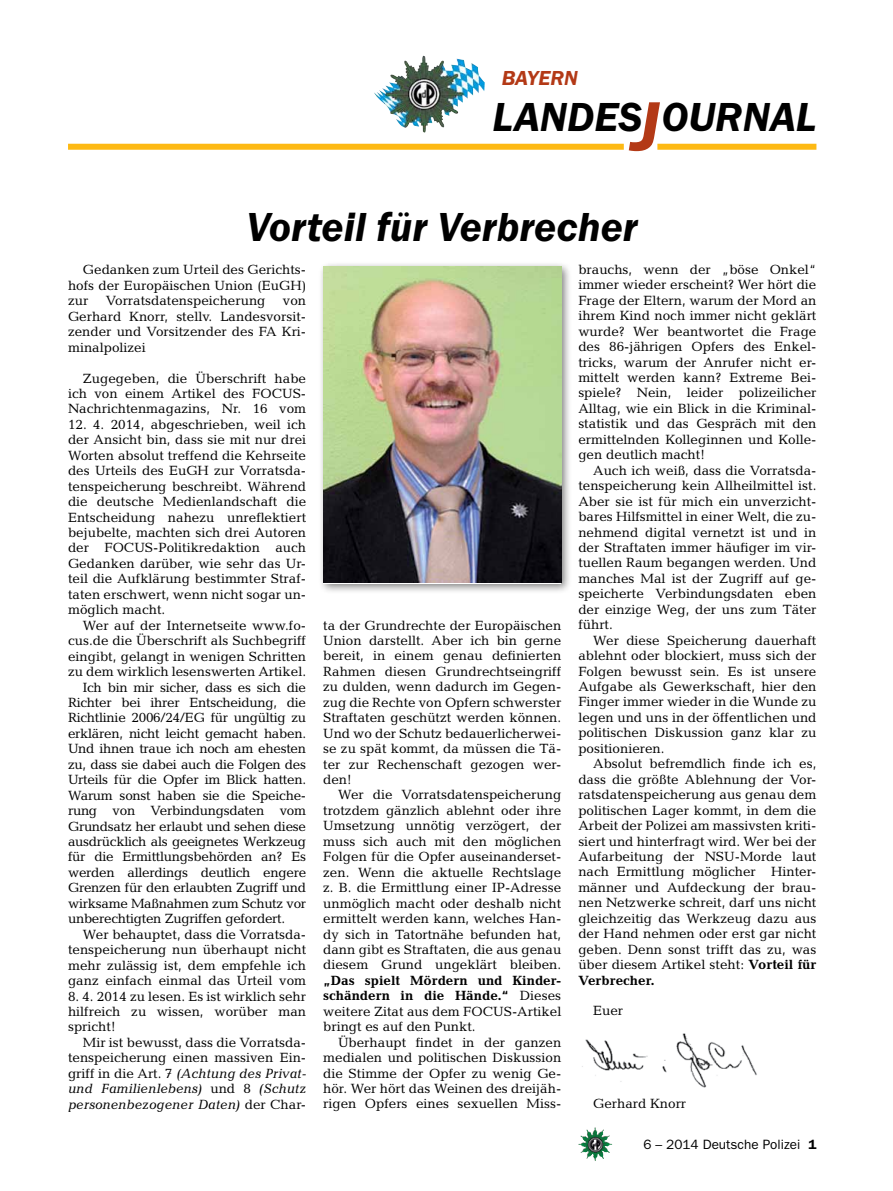
<style>
.page{position:relative;width:893px;height:1191px;background:#fff}
.page>*{position:absolute;margin:0;border:0;box-sizing:border-box;transform-origin:0 0}
.t1{font:italic 600 42px "Franklin Gothic Itc T";color:#000}
.t2{font:italic 600 21px "Franklin Gothic Itc T";color:#b33916}
.t3{font:13.5px/15.5px "Candida";color:#000;text-align:justify}
.t4{font:13.5px "Candida";letter-spacing:-.02em;color:#000}
.t5{font:13.5px "Franklin Gothic";color:#000}
.s1{font-size:72px;color:#b33916}
.s2{font-weight:700}
.s3{font-style:italic}
.s4{font-weight:600}
</style>
<div class="page">
<img style="left:578px;top:1127px;width:17px;height:25px">
<img style="left:374px;top:56px;width:111px;height:76px">
<div style="left:657px;top:144px;width:159px;height:6px;background:#fdb913"></div>
<div style="left:68px;top:144px;width:556px;height:6px;background:#fdb913"></div>
<div style="left:318px;top:261px;width:254px;height:333px;background:#000;opacity:.5"></div>
<img style="left:323px;top:267px;width:238px;height:316px">
<img style="left:582px;top:1033px;width:175px;height:55px">
<h2 class="t2" style="left:502px;top:66px;width:78px">BAYERN</h2>
<h1 class="t1" style="left:492px;top:93px;width:325px">LANDES<span class="s1">J</span>OURNAL</h1>
<h1 class="t1" style="left:247px;top:202px;width:392px">Vorteil für Verbrecher</h1>
<p class="t3" style="left:68px;top:262px;width:240px;text-indent:15px">Gedanken zum Urteil des Gerichts&shy;hofs der Europäischen Union (EuGH) zur</p>
<p class="t3" style="left:578px;top:261px;width:240px">brauchs, wenn der „böse Onkel“ immer wieder erscheint? Wer hört die Frage der Eltern, warum der Mord an ihrem Kind noch immer nicht geklärt wurde? Wer beantwortet die Frage des 86-jährigen Opfers des Enkel&shy;tricks, warum der Anrufer nicht er&shy;mittelt werden kann? Extreme Bei&shy;spiele? Nein, leider polizeilicher Alltag, wie ein Blick in die Kriminal&shy;statistik und das Gespräch mit den ermittelnden Kolleginnen und Kolle&shy;gen deutlich macht!</p>
<p class="t3" style="left:578px;top:462px;width:240px;text-indent:15px">Auch ich weiß, dass die Vorratsda&shy;tenspeicherung kein Allheilmittel ist.<br>Aber sie ist für mich ein unverzicht&shy;bares Hilfsmittel in einer Welt, die zu&shy;nehmend digital vernetzt ist und in der Straftaten immer häufiger im vir&shy;tuellen Raum begangen werden. Und manches Mal ist der Zugriff auf ge&shy;speicherte Verbindungsdaten eben der einzige Weg, der uns zum Täter führt.</p>
<p class="t3" style="left:578px;top:632px;width:240px;text-indent:15px">Wer diese Speicherung dauerhaft ablehnt oder blockiert, muss sich der Folgen bewusst sein. Es ist unsere Aufgabe als Gewerkschaft, hier den Finger immer wieder in die Wunde zu legen und uns in der öffentlichen und politischen Diskussion ganz klar zu positionieren.</p>
<p class="t3" style="left:578px;top:756px;width:240px;text-indent:15px">Absolut befremdlich finde ich es, dass die größte Ablehnung der Vor&shy;ratsdatenspeicherung aus genau dem politischen Lager kommt, in dem die Arbeit der Polizei am massivsten kriti&shy;siert und hinterfragt wird. Wer bei der Aufarbeitung der NSU-Morde laut nach Ermittlung möglicher Hinter&shy;männer und Aufdeckung der brau&shy;nen Netzwerke schreit, darf uns nicht gleichzeitig das Werkzeug dazu aus der Hand nehmen oder erst gar nicht geben. Denn sonst trifft das zu, was über diesem Artikel steht: <span class="s2">Vorteil für Verbrecher.</span></p>
<p class="t3" style="left:593px;top:1003px;width:32px">Euer</p>
<p class="t3" style="left:106px;top:293px;width:161px">Vorratsdatenspeicherung</p>
<p class="t3" style="left:68px;top:293px;width:240px;text-indent:215px">von Gerhard Knorr, stellv. Landesvorsit&shy;zender und Vorsitzender des FA Kri&shy;minalpolizei</p>
<p class="t3" style="left:68px;top:370px;width:240px;text-indent:15px">Zugegeben, die Überschrift habe ich von einem Artikel des FOCUS-Nachrichtenmagazins, Nr. 16 vom</p>
<p class="t3" style="left:68px;top:416px;width:240px">12. 4. 2014, abgeschrieben, weil ich der Ansicht bin, dass sie mit nur drei Worten absolut treffend die Kehrseite des Urteils des EuGH zur Vorratsda&shy;tenspeicherung beschreibt. Während die deutsche Medienlandschaft die Entscheidung nahezu unreflektiert bejubelte, machten sich drei Autoren der FOCUS-Politikredaktion auch Gedanken darüber, wie sehr das Ur&shy;teil die Aufklärung bestimmter Straf&shy;taten erschwert, wenn nicht sogar un&shy;möglich macht.</p>
<p class="t3" style="left:83px;top:617px;width:225px">Wer auf der Internetseite www.fo-</p>
<p class="t3" style="left:68px;top:633px;width:240px">cus.de die Überschrift als Suchbegriff</p>
<p class="t3" style="left:68px;top:648px;width:240px">eingibt, gelangt in wenigen Schritten</p>
<p class="t3" style="left:68px;top:664px;width:240px">zu dem wirklich lesenswerten Artikel.</p>
<p class="t4" style="left:83px;top:679px;width:225px">Ich bin mir sicher, dass es sich die</p>
<p class="t4" style="left:68px;top:694px;width:240px">Richter bei ihrer Entscheidung, die</p>
<p class="t4" style="left:68px;top:710px;width:240px">Richtlinie 2006/24/EG für ungültig zu</p>
<p class="t4" style="left:68px;top:725px;width:240px">erklären, nicht leicht gemacht haben.</p>
<p class="t4" style="left:68px;top:741px;width:240px">Und ihnen traue ich noch am ehesten</p>
<p class="t4" style="left:68px;top:756px;width:240px">zu, dass sie dabei auch die Folgen des</p>
<p class="t4" style="left:68px;top:772px;width:240px">Urteils für die Opfer im Blick hatten.</p>
<p class="t4" style="left:68px;top:787px;width:240px">Warum sonst haben sie die Speiche-</p>
<p class="t4" style="left:68px;top:803px;width:240px">rung von Verbindungsdaten vom</p>
<p class="t4" style="left:68px;top:818px;width:240px">Grundsatz her erlaubt und sehen diese</p>
<p class="t4" style="left:68px;top:833px;width:240px">ausdrücklich als geeignetes Werkzeug</p>
<p class="t4" style="left:68px;top:849px;width:240px">für die Ermittlungsbehörden an? Es</p>
<p class="t4" style="left:68px;top:864px;width:240px">werden allerdings deutlich engere</p>
<p class="t4" style="left:68px;top:880px;width:240px">Grenzen für den erlaubten Zugriff und</p>
<p class="t4" style="left:68px;top:895px;width:240px">wirksame Maßnahmen zum Schutz vor</p>
<p class="t4" style="left:68px;top:911px;width:219px">unberechtigten Zugriffen gefordert.</p>
<p class="t3" style="left:83px;top:926px;width:225px">Wer behauptet, dass die Vorratsda-</p>
<p class="t3" style="left:68px;top:942px;width:240px">tenspeicherung nun überhaupt nicht</p>
<p class="t3" style="left:68px;top:957px;width:240px">mehr zulässig ist, dem empfehle ich</p>
<p class="t3" style="left:68px;top:972px;width:240px">ganz einfach einmal das Urteil vom</p>
<p class="t3" style="left:68px;top:988px;width:240px">8. 4. 2014 zu lesen. Es ist wirklich sehr hilfreich zu wissen, worüber man spricht!</p>
<p class="t3" style="left:68px;top:1034px;width:240px;text-indent:15px">Mir ist bewusst, dass die Vorratsda&shy;tenspeicherung einen massiven Ein&shy;griff in die Art. 7 <span class="s3">(Achtung des Privat&shy;und Familienlebens)</span> und 8 <span class="s3">(Schutz personenbezogener Daten)</span> der Char-</p>
<p class="t3" style="left:323px;top:617px;width:240px">ta der Grundrechte der Europäischen Union darstellt. Aber ich bin gerne bereit, in einem genau definierten Rahmen diesen Grundrechtseingriff zu dulden, wenn dadurch im Gegen&shy;zug die Rechte von Opfern schwerster Straftaten geschützt werden können.<br>Und wo der Schutz bedauerlicherwei&shy;se zu spät kommt, da müssen die Tä&shy;ter zur Rechenschaft gezogen wer&shy;den!</p>
<p class="t3" style="left:323px;top:787px;width:240px;text-indent:15px">Wer die Vorratsdatenspeicherung trotzdem gänzlich ablehnt oder ihre Umsetzung unnötig verzögert, der muss sich auch mit den möglichen Folgen für die Opfer auseinanderset&shy;zen. Wenn die aktuelle Rechtslage z. B. die Ermittlung einer IP-Adresse unmöglich macht oder deshalb nicht ermittelt werden kann, welches Han&shy;dy sich in Tatortnähe befunden hat, dann gibt es Straftaten, die aus genau diesem Grund ungeklärt bleiben.</p>
<p class="t3" style="left:323px;top:972px;width:240px"><span class="s2">„Das spielt Mördern und Kinder&shy;schändern in die Hände.“</span> Dieses weitere Zitat aus dem FOCUS-Artikel bringt es auf den Punkt.</p>
<p class="t3" style="left:323px;top:1034px;width:240px;text-indent:15px">Überhaupt findet in der ganzen medialen und politischen Diskussion die Stimme der Opfer zu wenig Ge&shy;hör. Wer hört das Weinen des dreijäh&shy;rigen Opfers eines sexuellen Miss-</p>
<p class="t3" style="left:593px;top:1096px;width:95px">Gerhard Knorr</p>
<p class="t5" style="left:643px;top:1136px;width:175px">6 – 2014 Deutsche Polizei <span class="s4">1</span></p>
</div>
